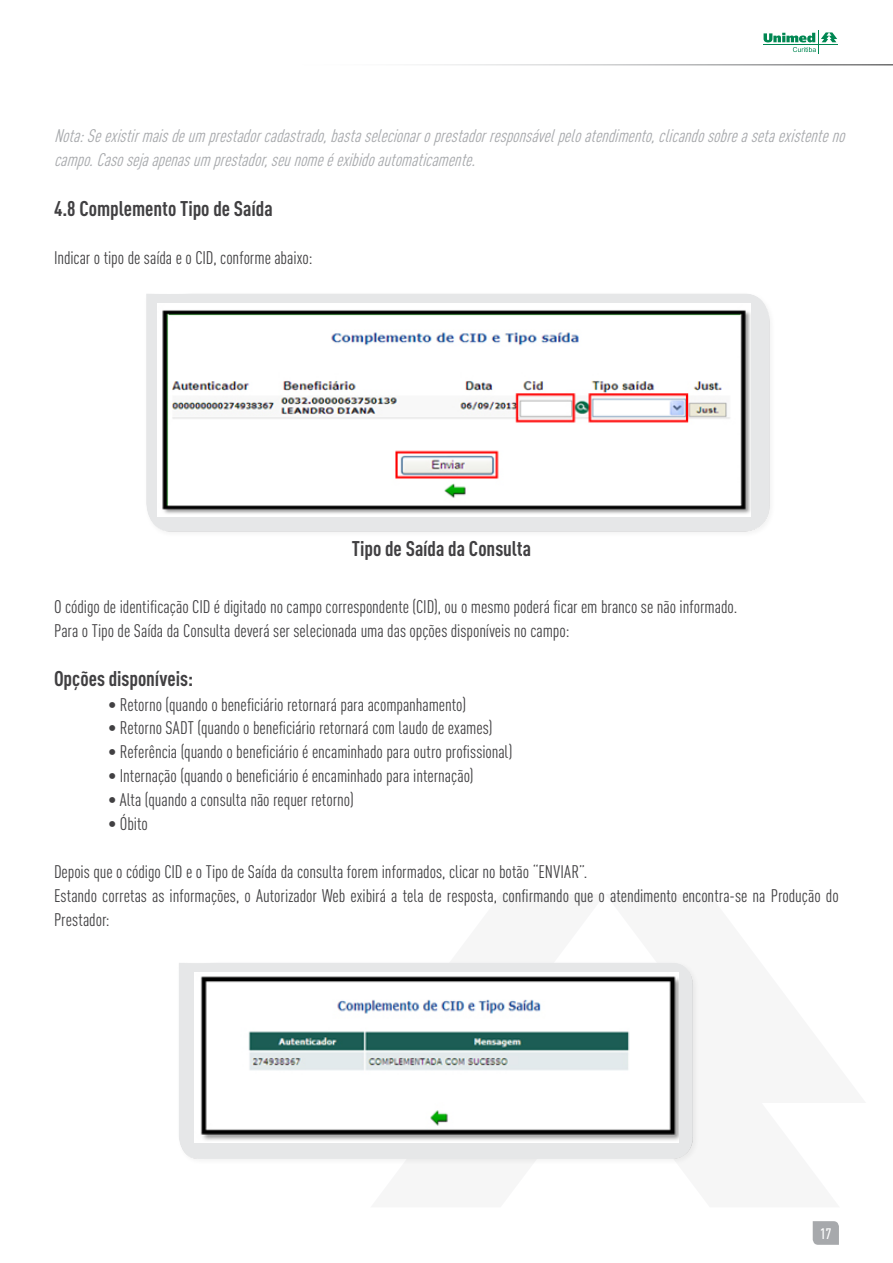
<style>
.page{position:relative;width:893px;height:1263px;background:#fff}
.page>*{position:absolute;margin:0;border:0;box-sizing:border-box;transform-origin:0 0}
.t1{font:700 21px "DIN Cond";letter-spacing:-.005em;color:#414042}
.t2{font:18px/24px "DIN Cond";letter-spacing:-.005em;color:#414042}
.t3{font:italic 18px/24px "DIN Cond Regular Alternate";color:#a7a9ac}
.t4{font:500 15px "DIN Cond";color:#fff}
</style>
<div class="page">
<hr style="left:763px;top:45px;width:74px;height:1px;background:#008752">
<svg style="left:764px;top:31px;width:73px;height:23px"></svg>
<div style="left:146px;top:293px;width:625px;height:227px;background:#e6e7e8"></div>
<div style="left:146px;top:301px;width:625px;height:231px;background:#e6e7e8"></div>
<div style="left:176px;top:960px;width:524px;height:206px;background:#f7f7f7"></div>
<div style="left:178px;top:962px;width:516px;height:188px;background:#e6e7e8"></div>
<div style="left:178px;top:969px;width:516px;height:190px;background:#e6e7e8"></div>
<img style="left:157px;top:303px;width:593px;height:213px">
<img style="left:194px;top:972px;width:484px;height:170px">
<svg style="left:813px;top:1221px;width:26px;height:24px"></svg>
<p class="t3" style="left:54px;top:124px;width:797px">Nota:Seexistirmaisdeum prestadorcadastrado,bastaselecionaroprestadorresponsávelpeloatendimento,clicandosobreasetaexistenteno campo.Casosejaapenasum prestador,seunomeéexibidoautomaticamente.</p>
<p class="t1" style="left:54px;top:195px;width:220px">4.8 Complemento Tipo de Saída</p>
<p class="t2" style="left:54px;top:245px;width:260px">Indicar o tipo de saída e o CID, conforme abaixo:</p>
<p class="t1" style="left:352px;top:536px;width:181px">Tipo de Saída da Consulta</p>
<p class="t2" style="left:54px;top:595px;width:685px">O código de identificação CID é digitado no campo correspondente (CID), ou o mesmo poderá ficar em branco se não informado.<br>Para o Tipo de Saída da Consulta deverá ser selecionada uma das opções disponíveis no campo:</p>
<p class="t1" style="left:54px;top:666px;width:141px">Opções disponíveis:</p>
<p class="t2" style="left:108px;top:692px;width:360px">• Retorno (quando o beneficiário retornará para acompanhamento)</p>
<p class="t2" style="left:108px;top:716px;width:386px">• Retorno SADT (quando o beneficiário retornará com laudo de exames)</p>
<p class="t2" style="left:108px;top:740px;width:406px">• Referência (quando o beneficiário é encaminhado para outro profissional)</p>
<p class="t2" style="left:108px;top:764px;width:367px">• Internação (quando o beneficiário é encaminhado para internação)</p>
<p class="t2" style="left:108px;top:788px;width:247px">• Alta (quando a consulta não requer retorno)</p>
<p class="t2" style="left:108px;top:812px;width:41px">• Óbito</p>
<p class="t2" style="left:54px;top:860px;width:786px">Depois que o código CID e o Tipo de Saída da consulta forem informados, clicar no botão “ENVIAR”.<br>Estando corretas as informações, o Autorizador Web exibirá a tela de resposta, confirmando que o atendimento encontra-se na Produção do<br>Prestador:</p>
<p class="t4" style="left:820px;top:1224px;width:13px">17</p>
</div>
